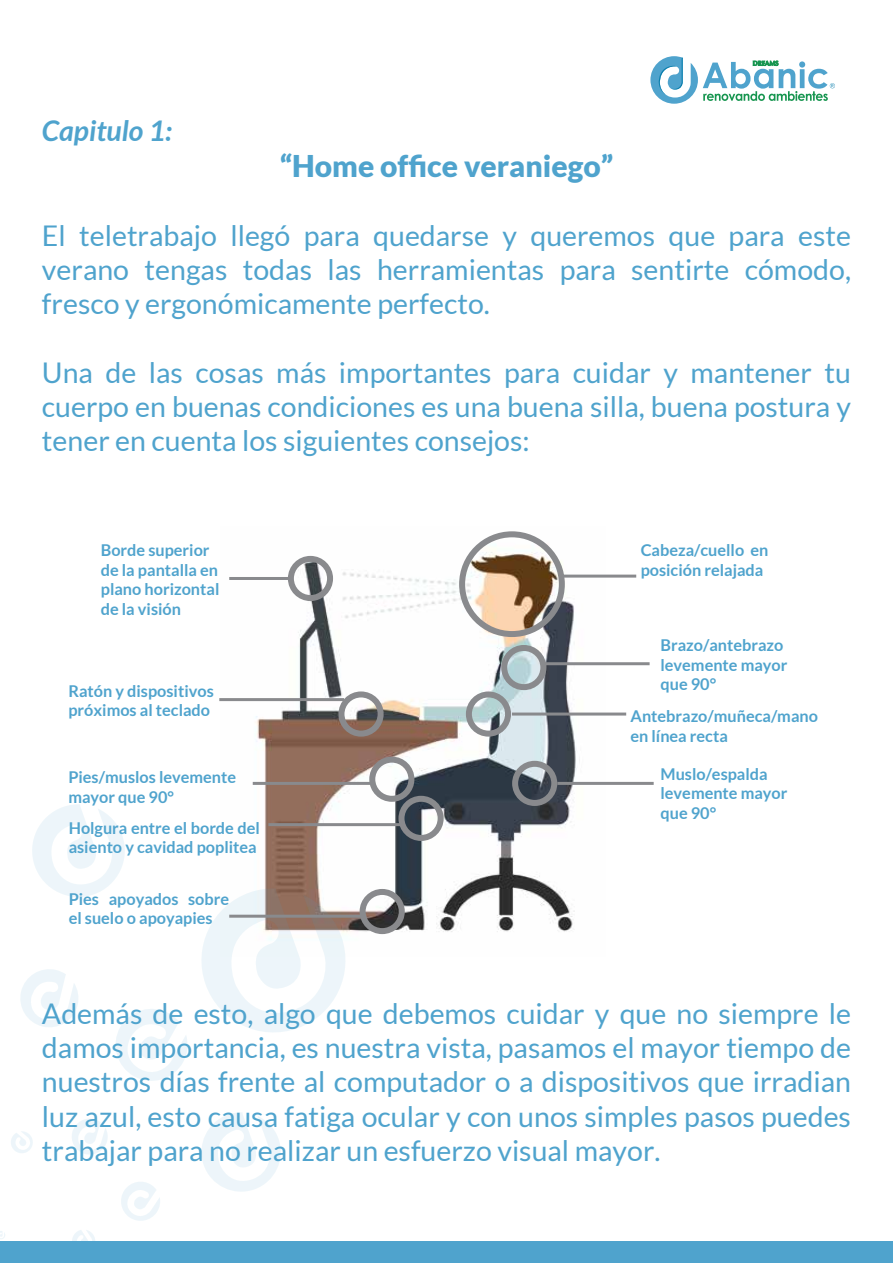
<style>
.page{position:relative;width:893px;height:1263px;background:#fff}
.page>*{position:absolute;margin:0;border:0;box-sizing:border-box;transform-origin:0 0}
.t1{font:900 30px "Lato";color:#4fa3cd}
.t2{font:28.5px/34.2px "Lato";color:#4fa3cd;text-align:justify}
.t3{font:italic 700 28.5px "Lato";color:#4fa3cd}
.t4{font:700 16.2px/19.5px "Lato";color:#4fa3cd}
</style>
<div class="page">
<img style="left:220px;top:531px;width:385px;height:404px">
<svg style="left:0;top:1231px;width:5px;height:8px"></svg>
<svg style="left:11px;top:1131px;width:22px;height:22px"></svg>
<svg style="left:72px;top:1230px;width:23px;height:11px"></svg>
<svg style="left:121px;top:1182px;width:39px;height:39px"></svg>
<svg style="left:72px;top:1119px;width:36px;height:36px"></svg>
<svg style="left:202px;top:1112px;width:79px;height:80px"></svg>
<svg style="left:20px;top:804px;width:325px;height:277px"></svg>
<svg style="left:650px;top:56px;width:185px;height:48px"></svg>
<div style="left:0;top:1241px;width:893px;height:22px;background:#4fa3cd"></div>
<div style="left:459px;top:531px;width:106px;height:106px;border:6px solid #898a8d;border-radius:50%"></div>
<div style="left:288px;top:556px;width:45px;height:45px;border:6px solid #898a8d;border-radius:50%"></div>
<div style="left:338px;top:691px;width:46px;height:46px;border:6px solid #898a8d;border-radius:50%"></div>
<div style="left:369px;top:757px;width:45px;height:45px;border:6px solid #898a8d;border-radius:50%"></div>
<div style="left:398px;top:796px;width:46px;height:45px;border:6px solid #898a8d;border-radius:50%"></div>
<div style="left:360px;top:889px;width:45px;height:45px;border:6px solid #898a8d;border-radius:50%"></div>
<div style="left:512px;top:761px;width:45px;height:45px;border:6px solid #898a8d;border-radius:50%"></div>
<div style="left:501px;top:645px;width:45px;height:45px;border:6px solid #898a8d;border-radius:50%"></div>
<div style="left:466px;top:691px;width:45px;height:46px;border:6px solid #898a8d;border-radius:50%"></div>
<hr style="left:229px;top:577px;width:62px;height:3px;background:#898a8d">
<hr style="left:562px;top:575px;width:74px;height:3px;background:#898a8d">
<hr style="left:543px;top:662px;width:107px;height:3px;background:#898a8d">
<hr style="left:512px;top:712px;width:114px;height:3px;background:#898a8d">
<hr style="left:557px;top:782px;width:97px;height:3px;background:#898a8d">
<hr style="left:219px;top:698px;width:125px;height:3px;background:#898a8d">
<hr style="left:253px;top:782px;width:119px;height:3px;background:#898a8d">
<hr style="left:268px;top:823px;width:133px;height:3px;background:#898a8d">
<hr style="left:229px;top:915px;width:134px;height:3px;background:#898a8d">
<p class="t3" style="left:42px;top:115px;width:131px">Capitulo 1:</p>
<p class="t1" style="left:280px;top:149px;width:335px">“Home office veraniego”</p>
<p class="t2" style="left:42px;top:218px;width:811px">El teletrabajo llegó para quedarse y queremos que para este verano tengas todas las herramientas para sentirte cómodo, fresco y ergonómicamente perfecto.</p>
<p class="t2" style="left:42px;top:355px;width:811px">Una de las cosas más importantes para cuidar y mantener tu cuerpo en buenas condiciones es una buena silla, buena postura y tener en cuenta los siguientes consejos:</p>
<p class="t4" style="left:101px;top:540px;width:120px">Borde superior de la pantalla en plano horizontal de la visión</p>
<p class="t4" style="left:68px;top:681px;width:147px">Ratón y dispositivos próximos al teclado</p>
<p class="t4" style="left:68px;top:767px;width:169px">Pies/muslos levemente mayor que 90°</p>
<p class="t4" style="left:69px;top:818px;width:193px">Holgura entre el borde del asiento y cavidad poplitea</p>
<p class="t4" style="left:69px;top:889px;width:162px">Pies apoyados sobre el suelo o apoyapies</p>
<p class="t4" style="left:641px;top:540px;width:129px">Cabeza/cuello en posición relajada</p>
<p class="t4" style="left:660px;top:635px;width:128px">Brazo/antebrazo levemente mayor que 90°</p>
<p class="t4" style="left:630px;top:706px;width:189px">Antebrazo/muñeca/mano en línea recta</p>
<p class="t4" style="left:660px;top:764px;width:128px">Muslo/espalda levemente mayor que 90°</p>
<p class="t2" style="left:42px;top:996px;width:811px">Además de esto, algo que debemos cuidar y que no siempre le damos importancia, es nuestra vista, pasamos el mayor tiempo de nuestros días frente al computador o a dispositivos que irradian luz azul, esto causa fatiga ocular y con unos simples pasos puedes trabajar para no realizar un esfuerzo visual mayor.</p>
</div>
